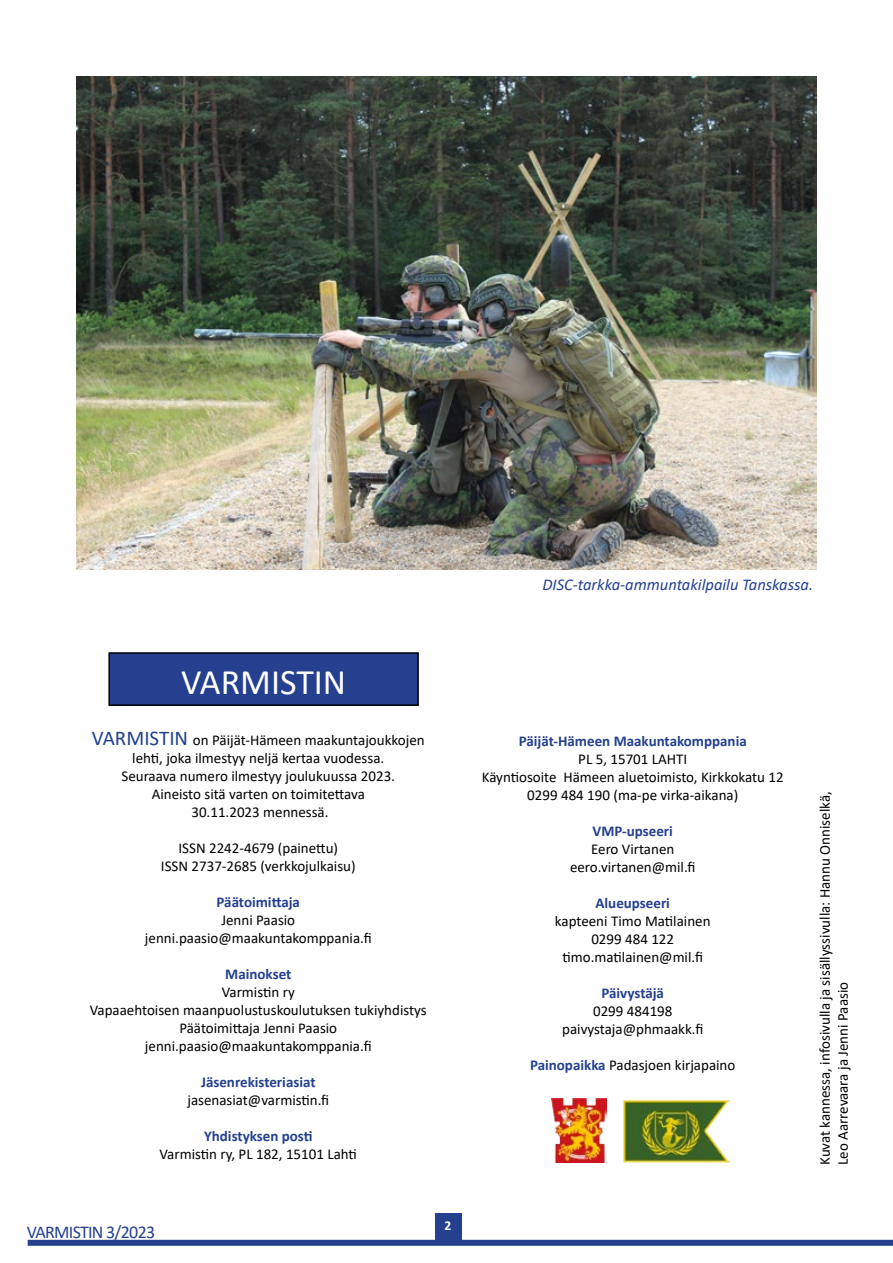
<style>
.page{position:relative;width:893px;height:1263px;background:#fff}
.page>*{position:absolute;margin:0;border:0;box-sizing:border-box;transform-origin:0 0}
.t1{font:36px "Calibri";color:#fff}
.t2{font:18px "Calibri";letter-spacing:-.04em;color:#24408f}
.t3{font:italic 16.5px "Calibri";color:#24408f}
.t4{font:15px/18px "Calibri";color:#000;text-align:center}
.t5{font:700 15px "Calibri";color:#24408f}
.t6{font:700 13.5px "Calibri";color:#fff}
.s1{font-size:21px;color:#24408f}
.s2{font-weight:700;color:#24408f}
</style>
<div class="page">
<div style="left:28px;top:1240px;width:865px;height:6px;background:#24408f"></div>
<div style="left:435px;top:1214px;width:26px;height:27px;background:#24408f"></div>
<div style="left:109px;top:653px;width:309px;height:52px;background:#24408f"></div>
<div style="left:108px;top:652px;width:311px;height:54px;border:2px solid #000"></div>
<img style="left:552px;top:1098px;width:55px;height:65px">
<img style="left:623px;top:1100px;width:106px;height:63px">
<img style="left:77px;top:77px;width:739px;height:492px">
<h1 class="t1" style="left:181px;top:657px;width:167px">VARMISTIN</h1>
<p class="t4" style="left:92px;top:731px;width:334px"><span class="s1">VARMISTIN</span> on Päijät-Hämeen maakuntajoukkojen lehti, joka ilmestyy neljä kertaa vuodessa.<br>Seuraava numero ilmestyy joulukuussa 2023.<br>Aineisto sitä varten on toimitettava<br>30.11.2023 mennessä.</p>
<p class="t4" style="left:161px;top:839px;width:196px">ISSN 2242-4679 (painettu)<br>ISSN 2737-2685 (verkkojulkaisu)</p>
<p class="t5" style="left:217px;top:891px;width:85px">Päätoimittaja</p>
<p class="t4" style="left:145px;top:911px;width:228px">Jenni Paasio jenni.paasio@maakuntakomppania.fi</p>
<p class="t5" style="left:225px;top:963px;width:68px">Mainokset</p>
<p class="t4" style="left:90px;top:983px;width:338px">Varmistin ry<br>Vapaaehtoisen maanpuolustuskoulutuksen tukiyhdistys Päätoimittaja Jenni Paasio jenni.paasio@maakuntakomppania.fi</p>
<p class="t5" style="left:201px;top:1071px;width:116px">Jäsenrekisteriasiat</p>
<p class="t4" style="left:187px;top:1091px;width:143px">jasenasiat@varmistin.fi</p>
<p class="t5" style="left:204px;top:1125px;width:110px">Yhdistyksen posti</p>
<p class="t4" style="left:160px;top:1145px;width:199px">Varmistin ry, PL 182, 15101 Lahti</p>
<p class="t2" style="left:27px;top:1220px;width:130px">VARMISTIN 3/2023</p>
<p class="t6" style="left:445px;top:1216px;width:8px">2</p>
<p class="t3" style="left:542px;top:573px;width:272px">DISC-tarkka-ammuntakilpailu Tanskassa.</p>
<p class="t5" style="left:519px;top:730px;width:229px">Päijät-Hämeen Maakuntakomppania</p>
<p class="t4" style="left:482px;top:749px;width:303px">PL 5, 15701 LAHTI<br>Käyntiosoite Hämeen aluetoimisto, Kirkkokatu 12<br>0299 484 190 (ma-pe virka-aikana)</p>
<p class="t5" style="left:593px;top:820px;width:82px">VMP-upseeri</p>
<p class="t4" style="left:570px;top:839px;width:127px">Eero Virtanen eero.virtanen@mil.fi</p>
<p class="t5" style="left:595px;top:892px;width:76px">Alueupseeri</p>
<p class="t4" style="left:555px;top:911px;width:157px">kapteeni Timo Matilainen<br>0299 484 122 timo.matilainen@mil.fi</p>
<p class="t5" style="left:601px;top:982px;width:64px">Päivystäjä</p>
<p class="t4" style="left:562px;top:1001px;width:143px">0299 484198 paivystaja@phmaakk.fi</p>
<p class="t4" style="left:530px;top:1055px;width:207px"><span class="s2">Painopaikka</span> Padasjoen kirjapaino</p>
<p class="t4" style="left:815px;top:1165px;width:375px;text-align:left;rotate:-90deg">Kuvat kannessa, infosivulla ja sisällyssivulla: Hannu Onniselkä,<br>Leo Aarrevaara ja Jenni Paasio</p>
</div>
